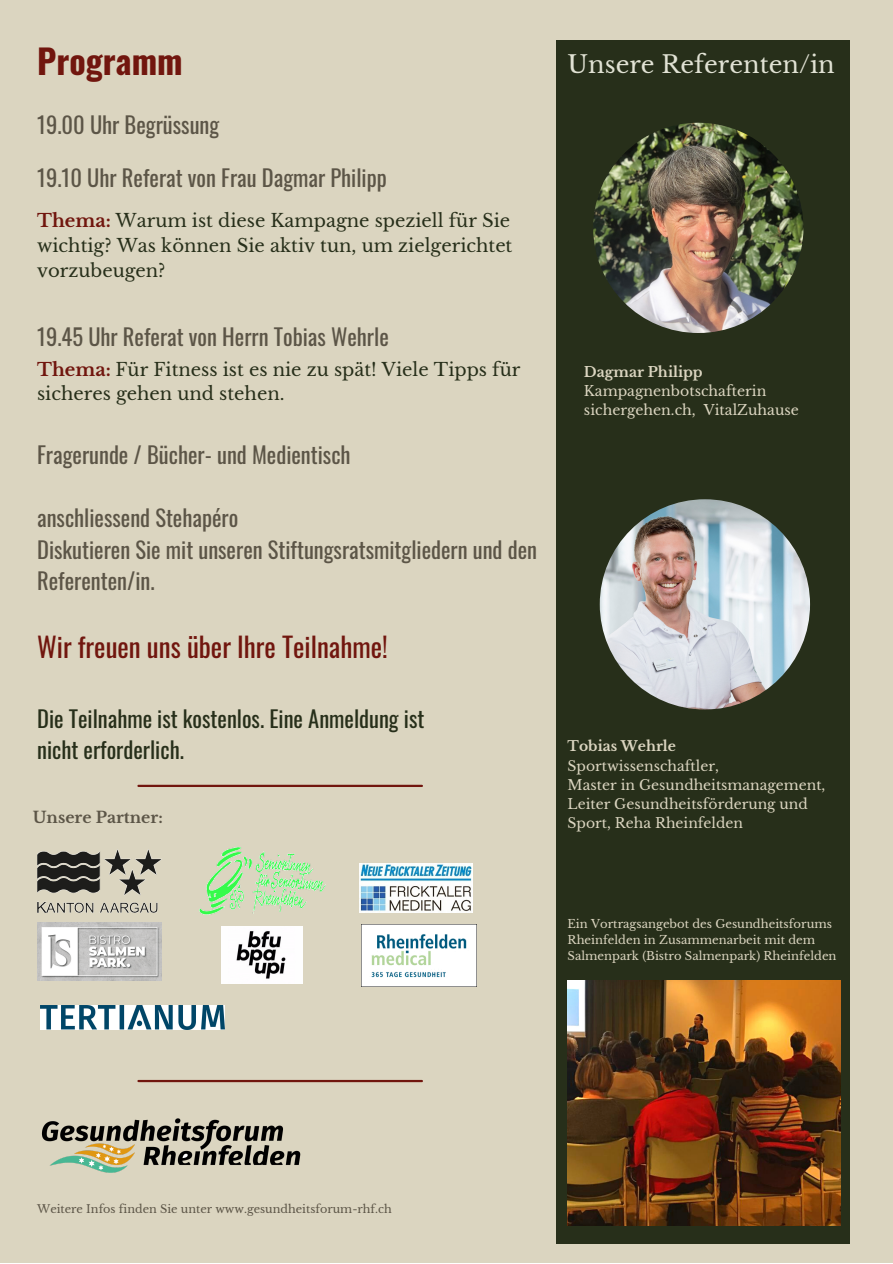
<style>
.page{position:relative;width:893px;height:1264px;background:#fff}
.page>*{position:absolute;margin:0;border:0;box-sizing:border-box;transform-origin:0 0}
.t1{font:700 33.75px "Oswald";color:#71160e}
.t2{font:27px "Oswald";color:#71160e}
.t3{font:24px "Libre Baskerville";color:#e1e2d4}
.t4{font:22.5px/31.5px "Oswald";color:#5c5547}
.t5{font:22.5px/31.5px "Oswald";color:#272f1a}
.t6{font:18px/24.8px "Libre Baskerville";color:#272f1a}
.t7{font:700 15.75px "Libre Baskerville";color:#5c5547}
.t8{font:14.1px/19px "Libre Baskerville";color:#dbd5c0}
.t9{font:700 14.1px "Libre Baskerville";color:#dbd5c0}
.t10{font:13.95px/19px "Libre Baskerville";color:#dbd5c0}
.t11{font:700 13.95px "Libre Baskerville";color:#dbd5c0}
.t12{font:11.55px/16.2px "Libre Baskerville";color:#dbd5c0}
.t13{font:11.25px "Libre Baskerville";color:#5c5547}
.s1{font-weight:700;color:#71160e}
</style>
<div class="page">
<div style="left:0;top:0;width:892px;height:1262px;background:#dbd5c0"></div>
<div style="left:556px;top:40px;width:293px;height:1203px;background:#272f1a"></div>
<img style="left:567px;top:980px;width:273px;height:245px">
<img style="left:593px;top:123px;width:210px;height:210px;border-radius:50%">
<img style="left:599px;top:499px;width:211px;height:210px;border-radius:50%">
<img style="left:41px;top:1118px;width:260px;height:55px">
<hr style="left:138px;top:784px;width:284px;height:3px;background:#71160e">
<hr style="left:138px;top:1079px;width:284px;height:3px;background:#71160e">
<img style="left:359px;top:863px;width:113px;height:49px">
<img style="left:362px;top:924px;width:114px;height:62px">
<img style="left:37px;top:922px;width:125px;height:58px">
<img style="left:37px;top:849px;width:125px;height:63px">
<img style="left:199px;top:847px;width:126px;height:67px">
<img style="left:222px;top:926px;width:81px;height:57px">
<img style="left:40px;top:1005px;width:184px;height:24px">
<h1 class="t1" style="left:37px;top:35px;width:147px">Programm</h1>
<p class="t4" style="left:37px;top:108px;width:184px">19.00 Uhr Begrüssung</p>
<p class="t4" style="left:37px;top:161px;width:351px">19.10 Uhr Referat von Frau Dagmar Philipp</p>
<p class="t6" style="left:37px;top:208px;width:477px"><span class="s1">Thema:</span> Warum ist diese Kampagne speziell für Sie wichtig? Was können Sie aktiv tun, um zielgerichtet vorzubeugen?</p>
<p class="t4" style="left:37px;top:320px;width:353px">19.45 Uhr Referat von Herrn Tobias Wehrle</p>
<p class="t6" style="left:37px;top:357px;width:484px"><span class="s1">Thema:</span> Für Fitness ist es nie zu spät! Viele Tipps für sicheres gehen und stehen.</p>
<p class="t4" style="left:37px;top:438px;width:315px">Fragerunde / Bücher- und Medientisch</p>
<p class="t4" style="left:37px;top:501px;width:501px">anschliessend Stehapéro<br>Diskutieren Sie mit unseren Stiftungsratsmitgliedern und den<br>Referenten/in.</p>
<p class="t2" style="left:37px;top:625px;width:352px">Wir freuen uns über Ihre Teilnahme!</p>
<p class="t5" style="left:37px;top:701px;width:389px">Die Teilnahme ist kostenlos. Eine Anmeldung ist nicht erforderlich.</p>
<p class="t7" style="left:33px;top:807px;width:131px">Unsere Partner:</p>
<p class="t3" style="left:567px;top:50px;width:269px">Unsere Referenten/in</p>
<p class="t9" style="left:584px;top:363px;width:120px">Dagmar Philipp</p>
<p class="t8" style="left:584px;top:382px;width:216px">Kampagnenbotschafterin sichergehen.ch, VitalZuhause</p>
<p class="t11" style="left:567px;top:738px;width:110px">Tobias Wehrle</p>
<p class="t10" style="left:567px;top:756px;width:259px">Sportwissenschaftler,<br>Master in Gesundheitsmanagement,<br>Leiter Gesundheitsförderung und<br>Sport, Reha Rheinfelden</p>
<p class="t12" style="left:567px;top:915px;width:270px">Ein Vortragsangebot des Gesundheitsforums<br>Rheinfelden in Zusammenarbeit mit dem<br>Salmenpark (Bistro Salmenpark) Rheinfelden</p>
<p class="t13" style="left:37px;top:1201px;width:356px">Weitere Infos finden Sie unter www.gesundheitsforum-rhf.ch</p>
</div>
